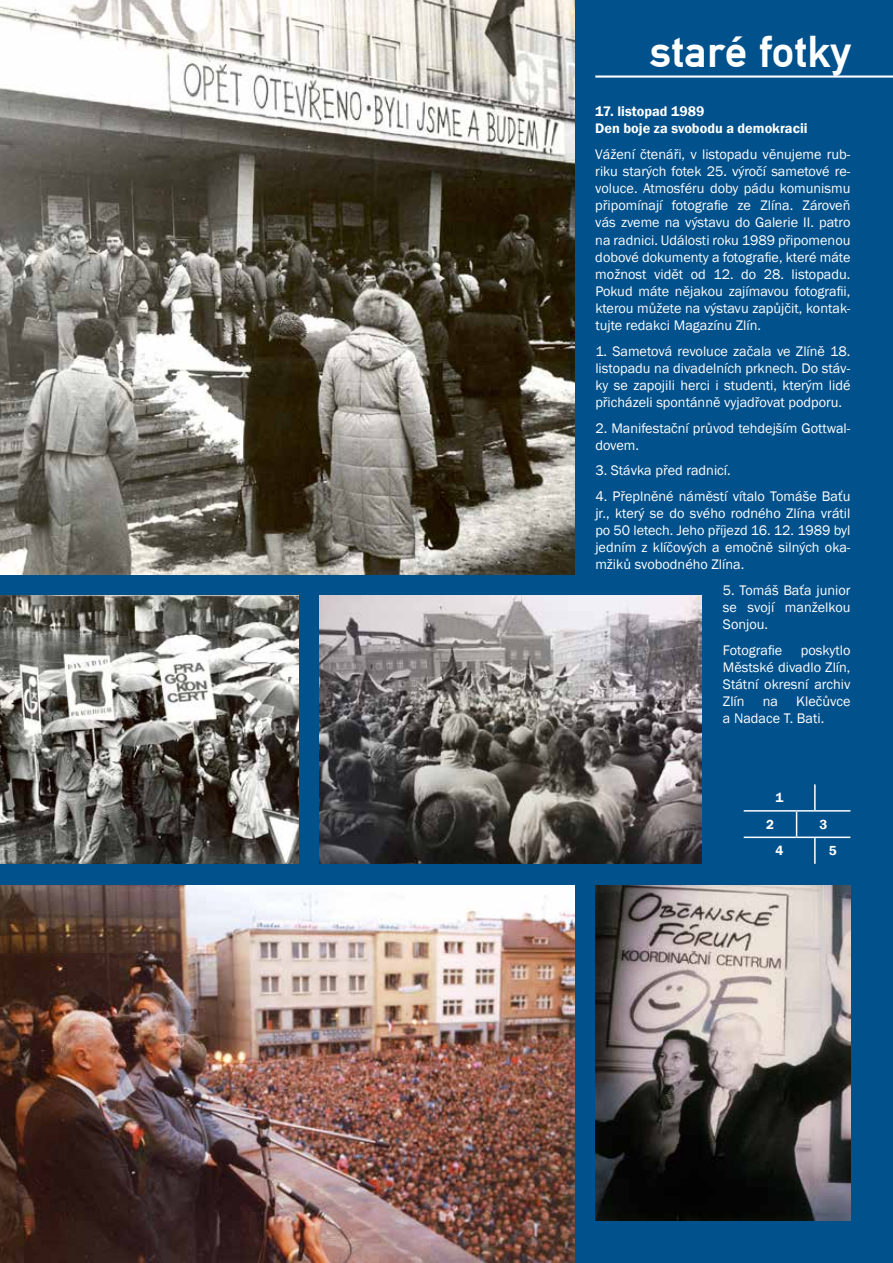
<style>
.page{position:relative;width:893px;height:1263px;background:#00518c}
.page>*{position:absolute;margin:0;border:0;box-sizing:border-box;transform-origin:0 0}
.t1{font:43.5px "Norma Zlin Hxx CE Bold";letter-spacing:.02em;color:#fff}
.t2{font:14.25px/17.1px "Franklin Gothic";color:#fff;text-align:justify}
.t3{font:600 14.25px/17.1px "Franklin Gothic";color:#fff}
.t4{font:600 13.5px "Franklin Gothic";color:#fff}
</style>
<div class="page">
<hr style="left:595px;top:75px;width:298px;height:3px;background:#fff">
<img style="left:595px;top:885px;width:255px;height:335px">
<img style="left:0;top:0;width:574px;height:574px">
<img style="left:0;top:885px;width:574px;height:378px">
<img style="left:320px;top:596px;width:382px;height:268px">
<img style="left:0;top:595px;width:298px;height:268px">
<hr style="left:814px;top:784px;width:2px;height:26px;background:#fff">
<hr style="left:744px;top:810px;width:53px;height:2px;background:#fff">
<hr style="left:815px;top:810px;width:35px;height:2px;background:#fff">
<hr style="left:744px;top:836px;width:53px;height:2px;background:#fff">
<svg style="left:796px;top:810px;width:19px;height:28px"></svg>
<hr style="left:815px;top:836px;width:35px;height:2px;background:#fff">
<hr style="left:814px;top:838px;width:2px;height:26px;background:#fff">
<h1 class="t1" style="left:650px;top:27px;width:202px">staré fotky</h1>
<p class="t3" style="left:595px;top:103px;width:214px">17. listopad 1989<br>Den boje za svobodu a demokracii</p>
<p class="t2" style="left:595px;top:146px;width:257px">Vážení čtenáři, v listopadu věnujeme rub&shy;riku starých fotek 25. výročí sametové re&shy;voluce. Atmosféru doby pádu komunismu připomínají fotografie ze Zlína. Zároveň vás zveme na výstavu do Galerie II. patro na radnici. Události roku 1989 připomenou dobové dokumenty a fotografie, které máte možnost vidět od 12. do 28. listopadu.<br>Pokud máte nějakou zajímavou fotografii, kterou můžete na výstavu zapůjčit, kontak&shy;tujte redakci Magazínu Zlín.</p>
<p class="t2" style="left:595px;top:343px;width:257px">1. Sametová revoluce začala ve Zlíně 18. listopadu na divadelních prknech. Do stáv&shy;ky se zapojili herci i studenti, kterým lidé přicházeli spontánně vyjadřovat podporu.</p>
<p class="t2" style="left:595px;top:420px;width:257px">2. Manifestační průvod tehdejším Gottwal&shy;dovem.</p>
<p class="t2" style="left:595px;top:462px;width:137px">3. Stávka před radnicí.</p>
<p class="t2" style="left:595px;top:488px;width:257px">4. Přeplněné náměstí vítalo Tomáše Baťu jr., který se do svého rodného Zlína vrátil po 50 letech. Jeho příjezd 16. 12. 1989 byl jedním z klíčových a emočně silných oka&shy;mžiků svobodného Zlína.</p>
<p class="t2" style="left:723px;top:582px;width:129px">5. Tomáš Baťa junior se svojí manželkou Sonjou.</p>
<p class="t2" style="left:723px;top:642px;width:61px">Fotografie</p>
<p class="t2" style="left:723px;top:642px;width:129px;text-indent:78px">poskytlo Městské divadlo Zlín, Státní okresní archiv Zlín</p>
<p class="t2" style="left:723px;top:693px;width:129px;text-indent:73px">Klečůvce a Nadace T. Bati.</p>
<p class="t2" style="left:763px;top:693px;width:17px">na</p>
<p class="t4" style="left:775px;top:789px;width:9px">1</p>
<p class="t4" style="left:766px;top:816px;width:9px">2</p>
<p class="t4" style="left:820px;top:816px;width:9px">3</p>
<p class="t4" style="left:775px;top:842px;width:9px">4</p>
<p class="t4" style="left:829px;top:842px;width:9px">5</p>
</div>
